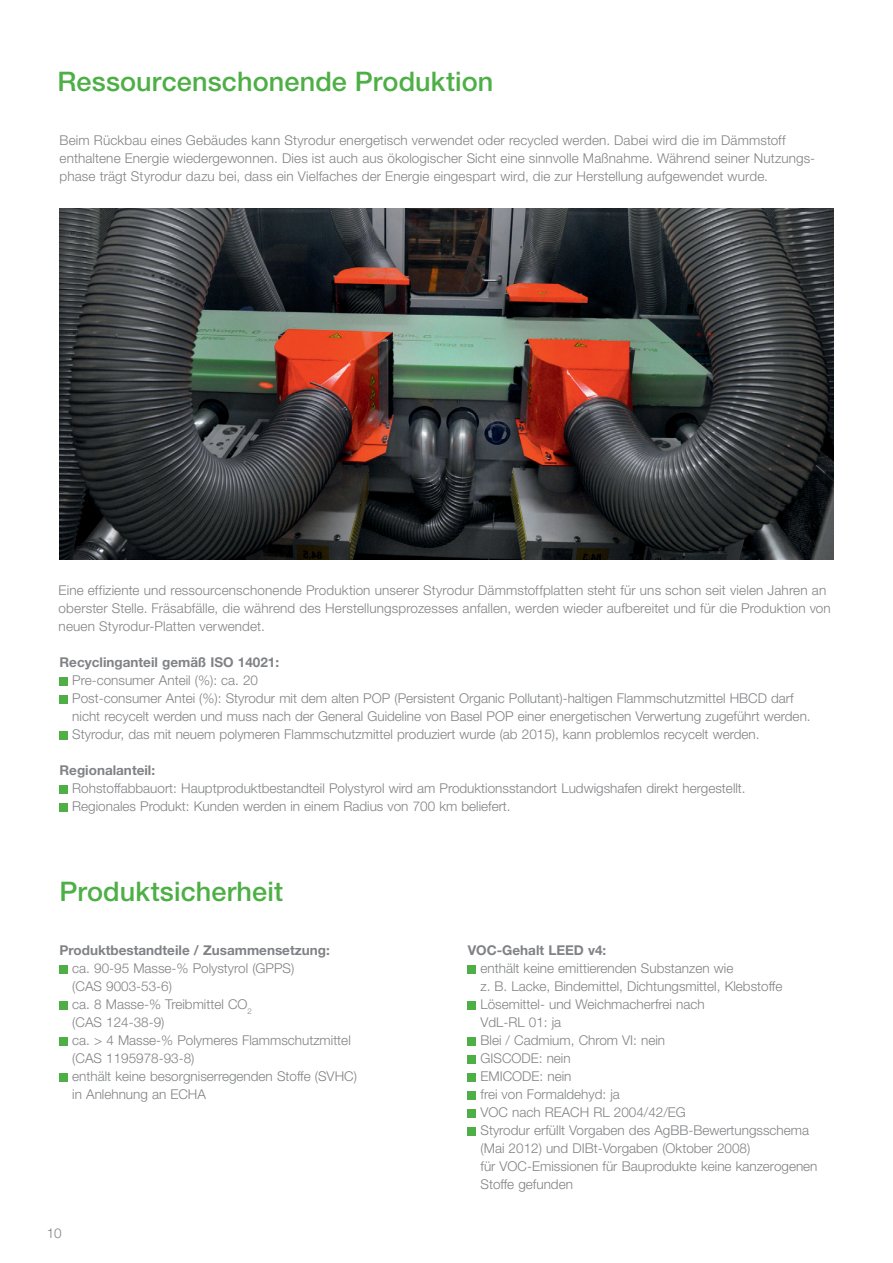
<style>
.page{position:relative;width:893px;height:1263px;background:#fff}
.page>*{position:absolute;margin:0;border:0;box-sizing:border-box;transform-origin:0 0}
.t1{font:500 27px "Helvetica Neue LT Pro";letter-spacing:.005em;color:#4daf45}
.t2{font:300 13.5px/18px "Helvetica Neue LT Pro";color:#808285}
.t3{font:700 13.5px "Helvetica Neue LT Pro";color:#808285}
</style>
<div class="page">
<div style="left:60px;top:677px;width:8px;height:8px;background:#4daf45"></div>
<div style="left:60px;top:695px;width:8px;height:8px;background:#4daf45"></div>
<div style="left:60px;top:731px;width:8px;height:8px;background:#4daf45"></div>
<div style="left:60px;top:785px;width:8px;height:8px;background:#4daf45"></div>
<div style="left:60px;top:803px;width:8px;height:8px;background:#4daf45"></div>
<img style="left:60px;top:208px;width:773px;height:351px">
<div style="left:60px;top:965px;width:8px;height:8px;background:#4daf45"></div>
<div style="left:60px;top:1001px;width:8px;height:8px;background:#4daf45"></div>
<div style="left:60px;top:1037px;width:8px;height:8px;background:#4daf45"></div>
<div style="left:60px;top:1073px;width:8px;height:8px;background:#4daf45"></div>
<div style="left:468px;top:965px;width:8px;height:8px;background:#4daf45"></div>
<div style="left:468px;top:1001px;width:8px;height:8px;background:#4daf45"></div>
<div style="left:468px;top:1037px;width:8px;height:8px;background:#4daf45"></div>
<div style="left:468px;top:1055px;width:8px;height:8px;background:#4daf45"></div>
<div style="left:468px;top:1073px;width:8px;height:8px;background:#4daf45"></div>
<div style="left:468px;top:1091px;width:8px;height:8px;background:#4daf45"></div>
<div style="left:468px;top:1109px;width:8px;height:8px;background:#4daf45"></div>
<div style="left:468px;top:1127px;width:8px;height:8px;background:#4daf45"></div>
<h1 class="t1" style="left:57px;top:65px;width:438px">Ressourcenschonende Produktion</h1>
<p class="t2" style="left:60px;top:131px;width:756px">Beim Rückbau eines Gebäudes kann Styrodur energetisch verwendet oder recycled werden. Dabei wird die im Dämmstoff enthaltene Energie wiedergewonnen. Dies ist auch aus ökologischer Sicht eine sinnvolle Maßnahme. Während seiner Nutzungs&shy;phase trägt Styrodur dazu bei, dass ein Vielfaches der Energie eingespart wird, die zur Herstellung aufgewendet wurde.</p>
<p class="t2" style="left:59px;top:581px;width:774px">Eine effiziente und ressourcenschonende Produktion unserer Styrodur Dämmstoffplatten steht für uns schon seit vielen Jahren an oberster Stelle. Fräsabfälle, die während des Herstellungsprozesses anfallen, werden wieder aufbereitet und für die Produktion von neuen Styrodur-Platten verwendet.</p>
<p class="t3" style="left:60px;top:654px;width:221px">Recyclinganteil gemäß ISO 14021:</p>
<p class="t2" style="left:72px;top:671px;width:740px">Pre-consumer Anteil (%): ca. 20<br>Post-consumer Antei (%): Styrodur mit dem alten POP (Persistent Organic Pollutant)-haltigen Flammschutzmittel HBCD darf nicht recycelt werden und muss nach der General Guideline von Basel POP einer energetischen Verwertung zugeführt werden.<br>Styrodur, das mit neuem polymeren Flammschutzmittel produziert wurde (ab 2015), kann problemlos recycelt werden.</p>
<p class="t3" style="left:60px;top:762px;width:97px">Regionalanteil:</p>
<p class="t2" style="left:72px;top:779px;width:675px">Rohstoffabbauort: Hauptproduktbestandteil Polystyrol wird am Produktionsstandort Ludwigshafen direkt hergestellt.<br>Regionales Produkt: Kunden werden in einem Radius von 700 km beliefert.</p>
<h1 class="t1" style="left:60px;top:875px;width:225px">Produktsicherheit</h1>
<p class="t3" style="left:60px;top:942px;width:272px">Produktbestandteile / Zusammensetzung:</p>
<p class="t2" style="left:72px;top:959px;width:286px">ca. 90-95 Masse-% Polystyrol (GPPS)<br>(CAS 9003-53-6)<br>ca. 8 Masse-% Treibmittel CO<sub>2<br></sub>(CAS 124-38-9)<br>ca. &gt; 4 Masse-% Polymeres Flammschutzmittel (CAS 1195978-93-8)<br>enthält keine besorgniserregenden Stoffe (SVHC) in Anlehnung an ECHA</p>
<p class="t2" style="left:47px;top:1224px;width:17px">10</p>
<p class="t3" style="left:468px;top:942px;width:140px">VOC-Gehalt LEED v4:</p>
<p class="t2" style="left:480px;top:959px;width:338px">enthält keine emittierenden Substanzen wie<br>z. B. Lacke, Bindemittel, Dichtungsmittel, Klebstoffe Lösemittel- und Weichmacherfrei nach<br>VdL-RL 01: ja<br>Blei / Cadmium, Chrom VI: nein<br>GISCODE: nein<br>EMICODE: nein<br>frei von Formaldehyd: ja<br>VOC nach REACH RL 2004/42/EG<br>Styrodur erfüllt Vorgaben des AgBB-Bewertungsschema (Mai 2012) und DIBt-Vorgaben (Oktober 2008)<br>für VOC-Emissionen für Bauprodukte keine kanzerogenen Stoffe gefunden</p>
</div>
